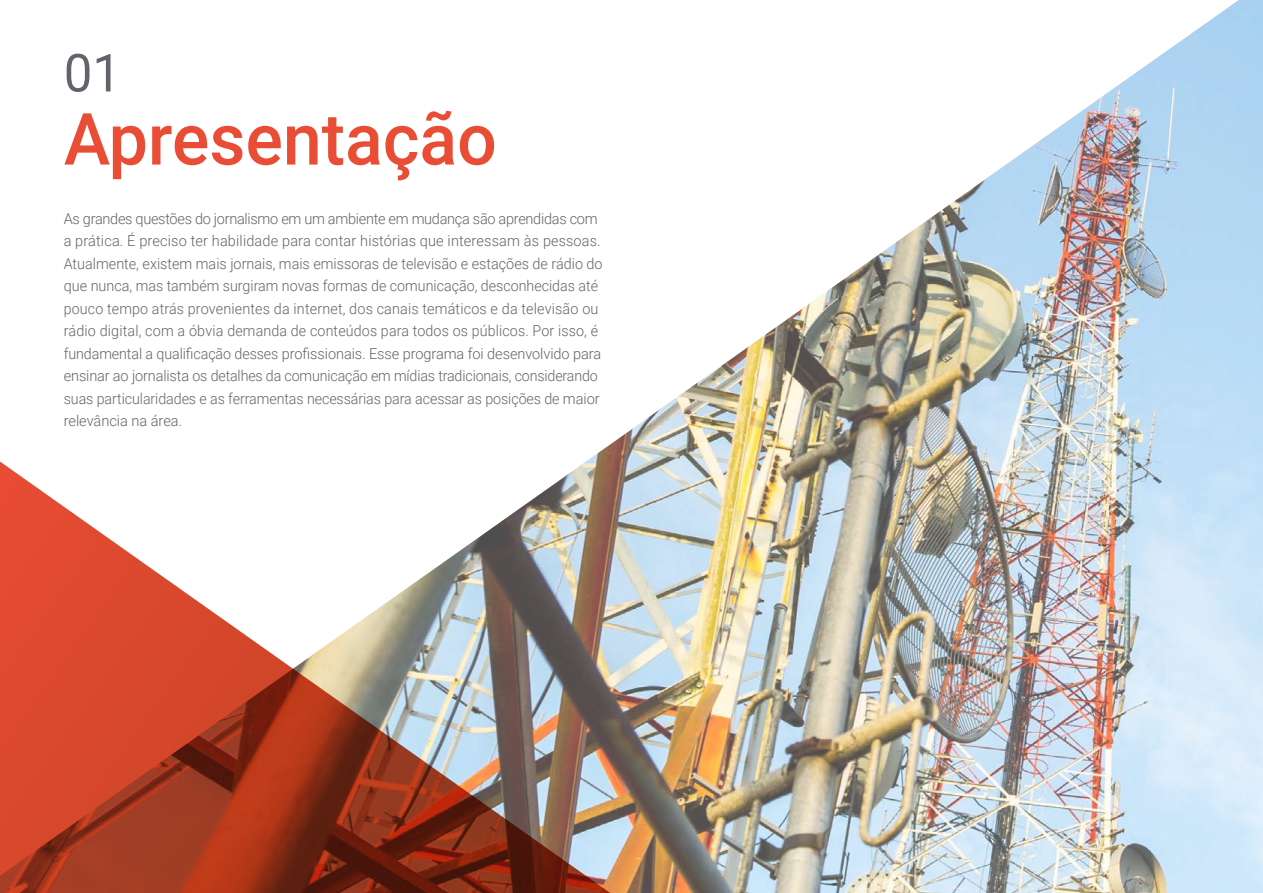
<style>
.page{position:relative;width:1263px;height:893px;background:#fff}
.page>*{position:absolute;margin:0;border:0;box-sizing:border-box;transform-origin:0 0}
.t1{font:500 72px "Roboto";color:#e94d35}
.t2{font:52.5px "Roboto";color:#61646a}
.t3{font:300 15px/22.5px "Roboto";color:#61646a}
</style>
<div class="page">
<img style="left:608px;top:0;width:655px;height:893px">
<svg style="left:0;top:446px;width:640px;height:447px"></svg>
<h2 class="t2" style="left:64px;top:36px;width:59px">01</h2>
<h1 class="t1" style="left:64px;top:89px;width:435px">Apresentação</h1>
<p class="t3" style="left:64px;top:207px;width:540px">As grandes questões do jornalismo em um ambiente em mudança são aprendidas com a prática. É preciso ter habilidade para contar histórias que interessam às pessoas.<br>Atualmente, existem mais jornais, mais emissoras de televisão e estações de rádio do que nunca, mas também surgiram novas formas de comunicação, desconhecidas até pouco tempo atrás provenientes da internet, dos canais temáticos e da televisão ou rádio digital, com a óbvia demanda de conteúdos para todos os públicos. Por isso, é fundamental a qualificação desses profissionais. Esse programa foi desenvolvido para ensinar ao jornalista os detalhes da comunicação em mídias tradicionais, considerando suas particularidades e as ferramentas necessárias para acessar as posições de maior relevância na área.</p>
</div>
